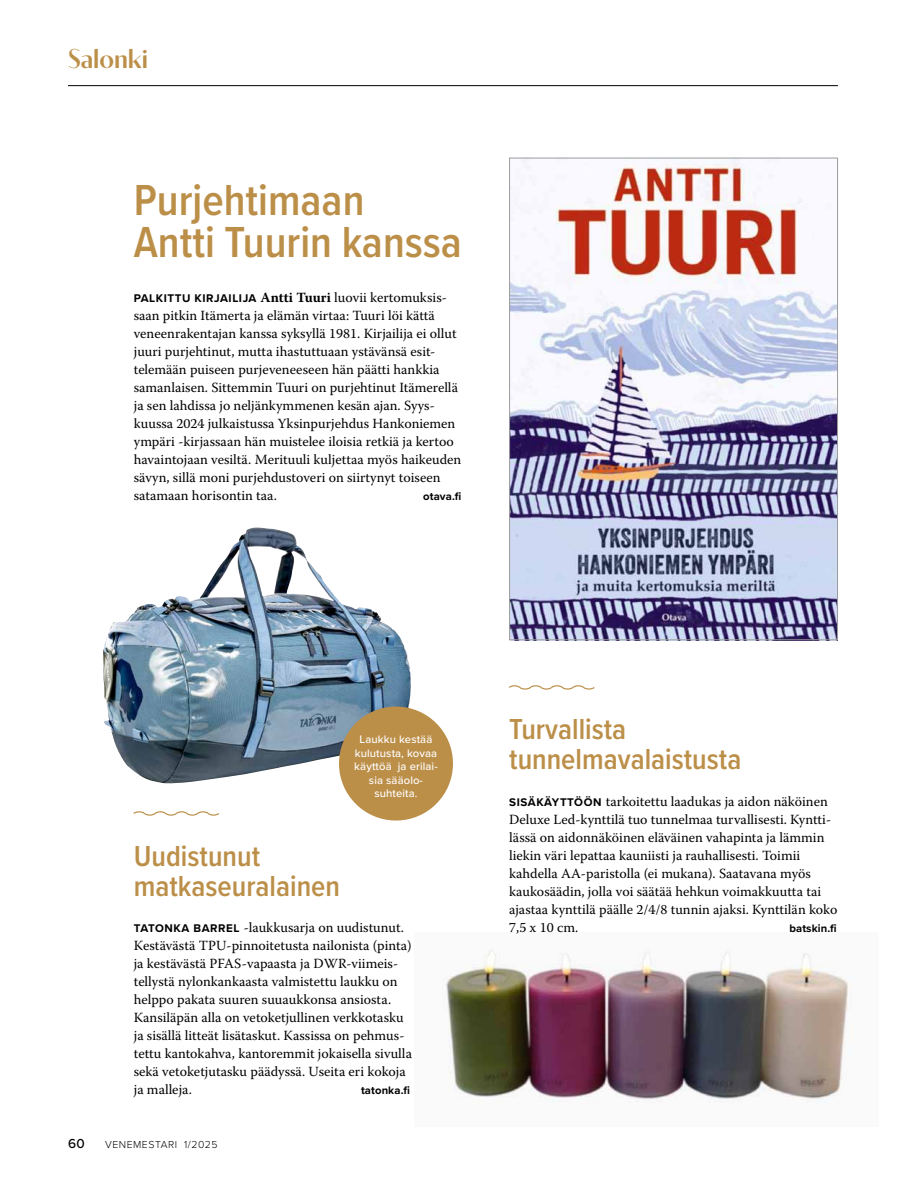
<style>
.page{position:relative;width:923px;height:1191px;background:#fff}
.page>*{position:absolute;margin:0;border:0;box-sizing:border-box;transform-origin:0 0}
.t1{font:600 45px/42px "Proxima Nova Cond";color:#bc8f49}
.t2{font:600 30px/30px "Proxima Nova Cond";color:#bc8f49}
.t3{font:500 27px "Contralto";color:#bc8f49}
.t4{font:13.95px/18px "Warnock Pro";color:#000}
.t5{font:500 13.5px "Proxima Nova";color:#000}
.t6{font:700 11.55px "Proxima Nova";letter-spacing:.05em;color:#000}
.t7{font:500 11.25px/13.5px "Proxima Nova";letter-spacing:.01em;color:#fff;text-align:center}
.t8{font:700 11.25px "Proxima Nova";letter-spacing:.01em;color:#000}
.t9{font:300 10.5px "Proxima Nova";letter-spacing:.05em;color:#000}
.s1{font-family:"Warnock Pro";font-size:13.95px}
.s2{font-family:"Warnock Pro";font-weight:400;font-size:13.95px}
.s3{font-family:"Proxima Nova";font-weight:700;font-size:11.55px}
</style>
<div class="page">
<img style="left:443px;top:949px;width:409px;height:154px">
<img style="left:103px;top:528px;width:308px;height:256px">
<img style="left:511px;top:160px;width:325px;height:478px">
<div style="left:509px;top:158px;width:329px;height:482px;border:1px solid #9d9d9c"></div>
<svg style="left:133px;top:811px;width:86px;height:5px"></svg>
<svg style="left:509px;top:685px;width:86px;height:5px"></svg>
<hr style="left:68px;top:85px;width:770px;height:1px;background:#000">
<div style="left:339px;top:706px;width:114px;height:114px;background:#bc8f49;border-radius:50%"></div>
<h3 class="t3" style="left:68px;top:38px;width:82px">Salonki</h3>
<h1 class="t1" style="left:134px;top:178px;width:330px">Purjehtimaan<br>Antti Tuurin kanssa</h1>
<p class="t6" style="left:134px;top:289px;width:315px">PALKITTU KIRJAILIJA <span class="s1">Antti Tuuri</span> <span class="s2">luovii kertomuksis-</span></p>
<p class="t4" style="left:134px;top:306px;width:329px">saan pitkin Itämerta ja elämän virtaa: Tuuri löi kättä veneenrakentajan kanssa syksyllä 1981. Kirjailija ei ollut juuri purjehtinut, mutta ihastuttuaan ystävänsä esit&shy;telemään puiseen purjeveneeseen hän päätti hankkia samanlaisen. Sittemmin Tuuri on purjehtinut Itämerellä ja sen lahdissa jo neljänkymmenen kesän ajan. Syys&shy;kuussa 2024 julkaistussa Yksinpurjehdus Hankoniemen ympäri -kirjassaan hän muistelee iloisia retkiä ja kertoo havaintojaan vesiltä. Merituuli kuljettaa myös haikeuden sävyn, sillä moni purjehdustoveri on siirtynyt toiseen satamaan horisontin taa.</p>
<p class="t8" style="left:423px;top:487px;width:40px">otava.fi</p>
<p class="t7" style="left:354px;top:732px;width:85px">Laukku kestää kulutusta, kovaa käyttöä ja erilai&shy;sia sääolo&shy;suhteita.</p>
<h2 class="t2" style="left:134px;top:840px;width:208px">Uudistunut matkaseuralainen</h2>
<p class="t4" style="left:134px;top:918px;width:280px"><span class="s3">TATONKA BARREL</span> -laukkusarja on uudistunut.<br>Kestävästä TPU-pinnoitetusta nailonista (pinta) ja kestävästä PFAS-vapaasta ja DWR-viimeis&shy;tellystä nylonkankaasta valmistettu laukku on helppo pakata suuren suuaukkonsa ansiosta.<br>Kansiläpän alla on vetoketjullinen verkkotasku ja sisällä litteät lisätaskut. Kassissa on pehmus&shy;tettu kantokahva, kantoremmit jokaisella sivulla sekä vetoketjutasku päädyssä. Useita eri kokoja ja malleja.</p>
<p class="t8" style="left:361px;top:1081px;width:50px">tatonka.fi</p>
<p class="t5" style="left:68px;top:1133px;width:18px">60</p>
<p class="t9" style="left:105px;top:1137px;width:114px">VENEMESTARI 1/2025</p>
<h2 class="t2" style="left:509px;top:713px;width:234px">Turvallista tunnelmavalaistusta</h2>
<p class="t4" style="left:509px;top:792px;width:330px"><span class="s3">SISÄKÄYTTÖÖN</span> tarkoitettu laadukas ja aidon näköinen Deluxe Led-kynttilä tuo tunnelmaa turvallisesti. Kyntti&shy;lässä on aidonnäköinen eläväinen vahapinta ja lämmin liekin väri lepattaa kauniisti ja rauhallisesti. Toimii kahdella AA-paristolla (ei mukana). Saatavana myös kaukosäädin, jolla voi säätää hehkun voimakkuutta tai ajastaa kynttilä päälle 2/4/8 tunnin ajaksi. Kynttilän koko 7,5 x 10 cm.</p>
<p class="t8" style="left:789px;top:919px;width:49px">batskin.fi</p>
</div>
